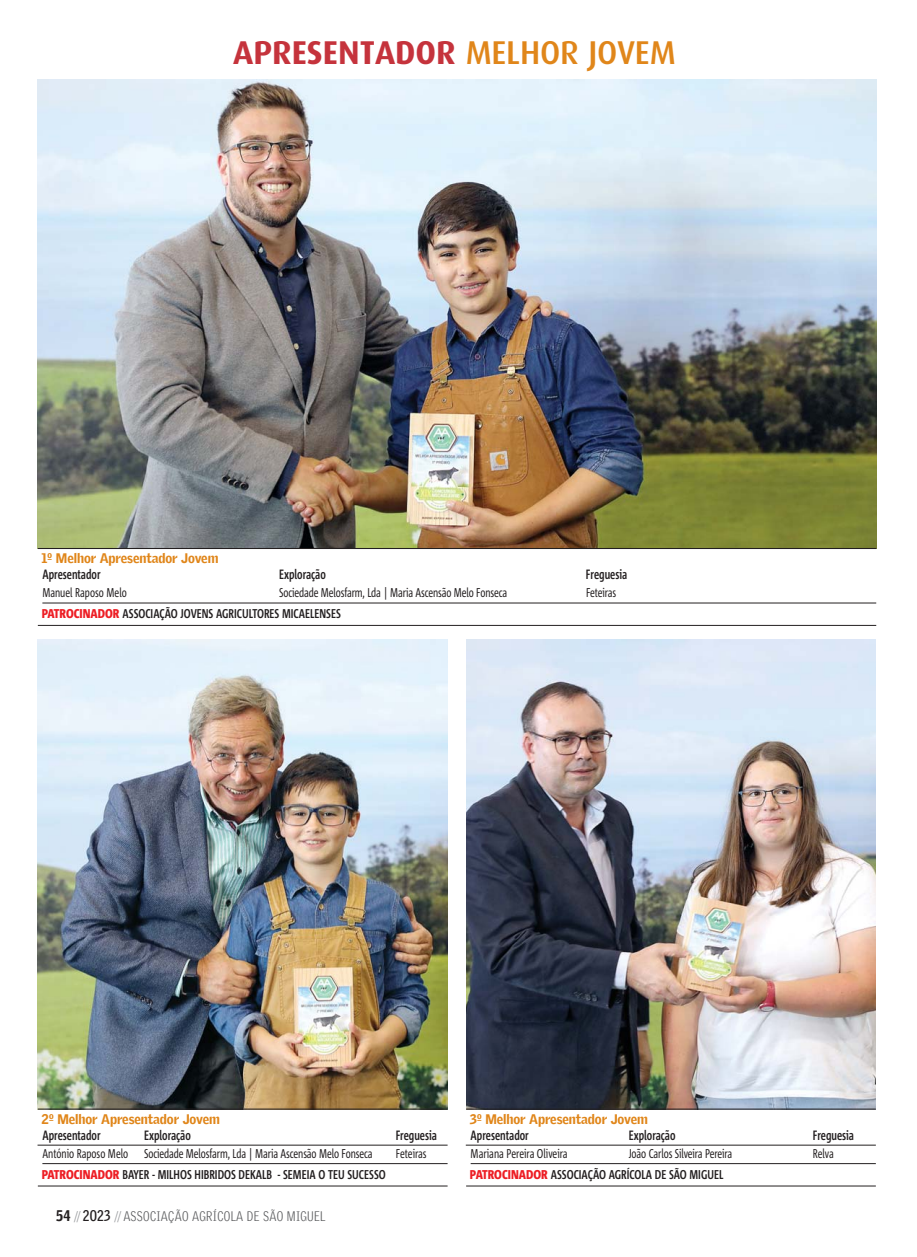
<style>
.page{position:relative;width:917px;height:1257px;background:#fff}
.page>*{position:absolute;margin:0;border:0;box-sizing:border-box;transform-origin:0 0}
.t1{font:700 33px "Dax";color:#c5333c}
.t2{font:700 13.5px "Corpid Cd LF";color:#231f20;scale:.85 1}
.t3{font:900 13.5px "Griffith Gothic";letter-spacing:-.005em;color:#e0861a;scale:.96 1}
.t4{font:300 13.5px "Griffith Gothic Cond";letter-spacing:.025em;color:#58595b}
.t5{font:12.75px "Corpid Cd LF";letter-spacing:-.01em;color:#231f20;scale:.85 1}
.t6{font:700 12.75px "Corpid Cd LF";color:#231f20;scale:.9 1}
.s1{font-weight:500;color:#e0861a}
.s2{font-weight:800;color:#ed1e25}
.s3{font-weight:900;font-size:15px;color:#231f20}
.s4{color:#939598}
.s5{font-weight:700;font-size:15px;color:#231f20}
</style>
<div class="page">
<hr style="left:38px;top:1145px;width:409px;height:1px;background:#231f20">
<img style="left:38px;top:79px;width:838px;height:469px">
<hr style="left:42px;top:603px;width:834px;height:1px;background:#231f20">
<hr style="left:38px;top:548px;width:838px;height:1px;background:#231f20">
<hr style="left:38px;top:625px;width:838px;height:1px;background:#231f20">
<img style="left:38px;top:640px;width:409px;height:469px">
<hr style="left:42px;top:1163px;width:405px;height:1px;background:#231f20">
<hr style="left:38px;top:1109px;width:409px;height:1px;background:#231f20">
<hr style="left:38px;top:1186px;width:409px;height:1px;background:#231f20">
<hr style="left:466px;top:1145px;width:409px;height:1px;background:#231f20">
<img style="left:466px;top:640px;width:409px;height:469px">
<hr style="left:470px;top:1163px;width:405px;height:1px;background:#231f20">
<hr style="left:466px;top:1109px;width:409px;height:1px;background:#231f20">
<hr style="left:466px;top:1186px;width:409px;height:1px;background:#231f20">
<p class="t1" style="left:233px;top:36px;width:444px">APRESENTADOR <span class="s1">MELHOR JOVEM</span></p>
<p class="t3" style="left:41px;top:550px;width:186px">1º Melhor Apresentador Jovem</p>
<p class="t2" style="left:42px;top:568px;width:70px">Apresentador</p>
<p class="t2" style="left:279px;top:568px;width:56px">Exploração</p>
<p class="t2" style="left:586px;top:568px;width:50px">Freguesia</p>
<p class="t5" style="left:42px;top:586px;width:101px">Manuel Raposo Melo</p>
<p class="t5" style="left:279px;top:586px;width:270px">Sociedade Melosfarm, Lda | Maria Ascensão Melo Fonseca</p>
<p class="t5" style="left:586px;top:586px;width:37px">Feteiras</p>
<p class="t6" style="left:42px;top:607px;width:334px"><span class="s2">PATROCINADOR</span> ASSOCIAÇÃO JOVENS AGRICULTORES MICAELENSES</p>
<p class="t3" style="left:41px;top:1111px;width:187px">2º Melhor Apresentador Jovem</p>
<p class="t2" style="left:42px;top:1128px;width:70px">Apresentador</p>
<p class="t2" style="left:144px;top:1128px;width:56px">Exploração</p>
<p class="t2" style="left:395px;top:1128px;width:50px">Freguesia</p>
<p class="t5" style="left:42px;top:1147px;width:102px">António Raposo Melo</p>
<p class="t5" style="left:144px;top:1147px;width:270px">Sociedade Melosfarm, Lda | Maria Ascensão Melo Fonseca</p>
<p class="t5" style="left:396px;top:1147px;width:38px">Feteiras</p>
<p class="t6" style="left:42px;top:1168px;width:384px"><span class="s2">PATROCINADOR</span> BAYER - MILHOS HIBRIDOS DEKALB - SEMEIA O TEU SUCESSO</p>
<p class="t4" style="left:56px;top:1209px;width:271px"><span class="s3">54</span> <span class="s4">//</span> <span class="s5">2023</span> <span class="s4">//</span> ASSOCIAÇÃO AGRÍCOLA DE SÃO MIGUEL</p>
<p class="t3" style="left:469px;top:1111px;width:187px">3º Melhor Apresentador Jovem</p>
<p class="t2" style="left:470px;top:1128px;width:70px">Apresentador</p>
<p class="t2" style="left:628px;top:1128px;width:56px">Exploração</p>
<p class="t2" style="left:812px;top:1128px;width:50px">Freguesia</p>
<p class="t5" style="left:470px;top:1147px;width:115px">Mariana Pereira Oliveira</p>
<p class="t5" style="left:628px;top:1147px;width:123px">João Carlos Silveira Pereira</p>
<p class="t5" style="left:813px;top:1147px;width:26px">Relva</p>
<p class="t6" style="left:470px;top:1168px;width:283px"><span class="s2">PATROCINADOR</span> ASSOCIAÇÃO AGRÍCOLA DE SÃO MIGUEL</p>
</div>
